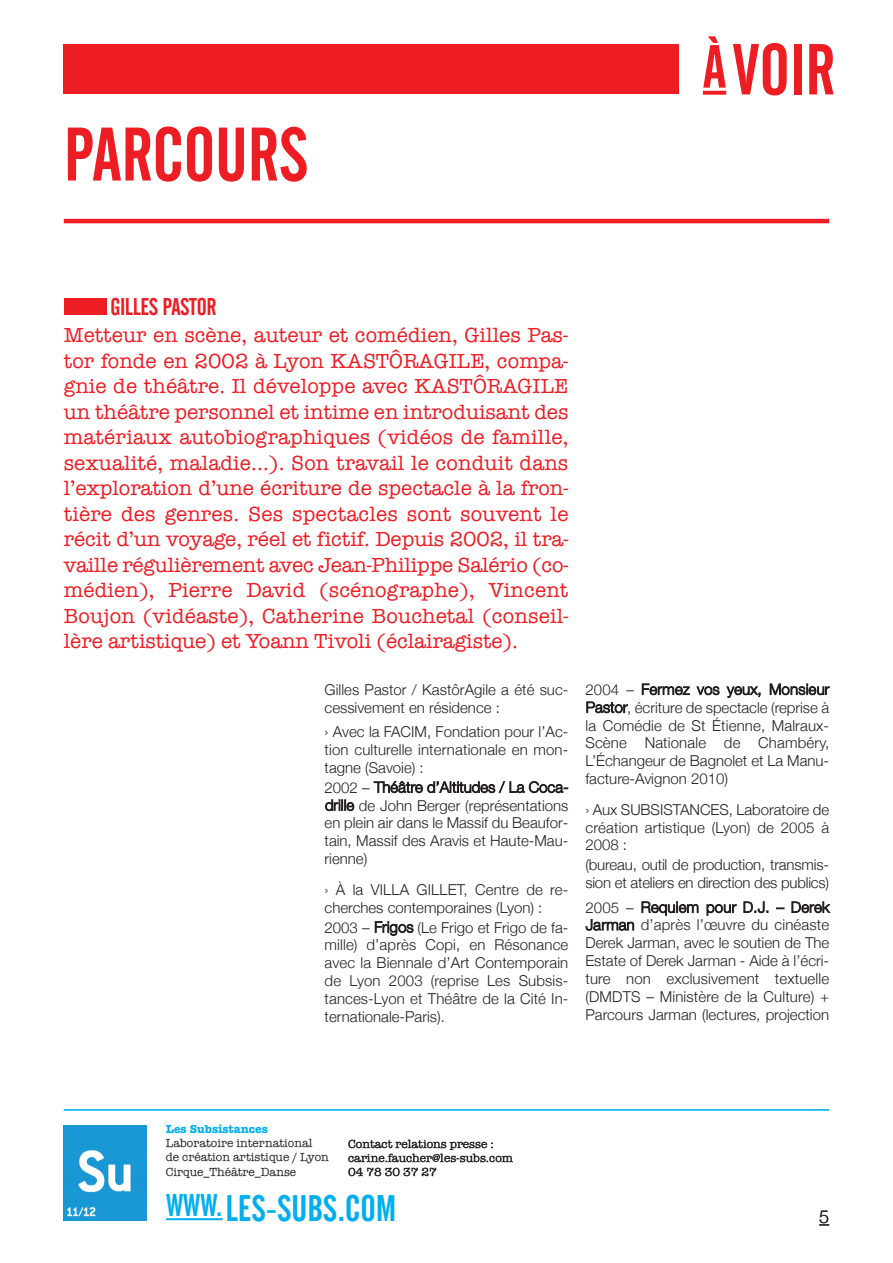
<style>
.page{position:relative;width:893px;height:1263px;background:#fff}
.page>*{position:absolute;margin:0;border:0;box-sizing:border-box;transform-origin:0 0}
.t1{font:75px "Alternate Gothic No 2 BT";color:#ee1d23}
.t2{font:71.4px "Alternate Gothic No 2 BT";color:#ee1d23}
.t3{font:36.6px "Alternate Gothic No 2 BT";color:#00aeef}
.t4{font:24px "Alternate Gothic No 2 BT";letter-spacing:-.015em;color:#ee1d23}
.t5{font:500 21px/25.5px "American Typewriter Itc T";color:#ee1d23;text-align:justify}
.t6{font:300 18px "Helvetica Neue";color:#231f20}
.t7{font:300 15px/17.9px "Helvetica Neue";color:#231f20;text-align:justify}
.t8{font:12px/14.2px "American Typewriter";color:#231f20}
.t9{font:700 12px "American Typewriter Itc T";color:#00aeef}
.s1{font-size:60.3px}
.s2{font-size:31.2px}
</style>
<div class="page">
<img style="left:64px;top:1125px;width:83px;height:95px">
<hr style="left:166px;top:1218px;width:57px;height:2px;background:#00aeef">
<hr style="left:64px;top:1109px;width:765px;height:1px;background:#00aeef">
<div style="left:64px;top:298px;width:42px;height:17px;background:#ee1d23"></div>
<div style="left:64px;top:44px;width:615px;height:50px;background:#ee1d23"></div>
<hr style="left:64px;top:219px;width:765px;height:4px;background:#ee1d23">
<svg style="left:703px;top:91px;width:23px;height:4px"></svg>
<h1 class="t1" style="left:64px;top:128px;width:246px">PARCOURS</h1>
<h2 class="t2" style="left:703px;top:44px;width:134px"><span class="s1">À</span>VOIR</h2>
<h3 class="t4" style="left:110px;top:298px;width:107px">GILLES PASTOR</h3>
<p class="t5" style="left:64px;top:322px;width:506px">Metteur en scène, auteur et comédien, Gilles Pas&shy;tor fonde en 2002 à Lyon KASTÔRAGILE, compa&shy;gnie de théâtre. Il développe avec KASTÔRAGILE un théâtre personnel et intime en introduisant des matériaux autobiographiques (vidéos de famille, sexualité, maladie...). Son travail le conduit dans l’exploration d’une écriture de spectacle à la fron&shy;tière des genres. Ses spectacles sont souvent le récit d’un voyage, réel et fictif. Depuis 2002, il tra&shy;vaille régulièrement avec Jean-Philippe Salério (co&shy;médien), Pierre David (scénographe), Vincent Boujon (vidéaste), Catherine Bouchetal (conseil&shy;lère artistique) et Yoann Tivoli (éclairagiste).</p>
<p class="t7" style="left:325px;top:680px;width:245px">Gilles Pastor / KastôrAgile a été suc&shy;cessivement en résidence :</p>
<p class="t7" style="left:325px;top:722px;width:245px">› Avec la FACIM, Fondation pour l’Ac&shy;tion culturelle internationale en mon&shy;tagne (Savoie) :</p>
<p class="t7" style="left:325px;top:778px;width:246px">2002 – Théâtre d’Altitudes / La Coca&shy;drille de John Berger (représentations en plein air dans le Massif du Beaufor&shy;tain, Massif des Aravis et Haute-Mau&shy;rienne)</p>
<p class="t7" style="left:325px;top:880px;width:245px">› À la VILLA GILLET, Centre de re&shy;cherches contemporaines (Lyon) :</p>
<p class="t7" style="left:325px;top:918px;width:245px">2003 – Frigos (Le Frigo et Frigo de fa&shy;mille) d’après Copi, en Résonance avec la Biennale d’Art Contemporain de Lyon 2003 (reprise Les Subsis&shy;tances-Lyon et Théâtre de la Cité In&shy;ternationale-Paris).</p>
<p class="t7" style="left:585px;top:680px;width:245px">2004 – Fermez vos yeux, Monsieur Pastor, écriture de spectacle (reprise à la Comédie de St Étienne, Malraux-Scène Nationale de Chambéry, L’Échangeur de Bagnolet et La Manu&shy;facture-Avignon 2010)</p>
<p class="t7" style="left:585px;top:800px;width:245px">› Aux SUBSISTANCES, Laboratoire de création artistique (Lyon) de 2005 à 2008 :</p>
<p class="t7" style="left:585px;top:856px;width:245px">(bureau, outil de production, transmis&shy;sion et ateliers en direction des publics)</p>
<p class="t7" style="left:585px;top:898px;width:245px">2005 – Requiem pour D.J. – Derek Jarman d’après l’œuvre du cinéaste Derek Jarman, avec le soutien de The Estate of Derek Jarman - Aide à l’écri&shy;ture non exclusivement textuelle (DMDTS – Ministère de la Culture) + Parcours Jarman (lectures, projection</p>
<p class="t9" style="left:166px;top:1122px;width:104px">Les Subsistances</p>
<p class="t8" style="left:166px;top:1136px;width:165px">Laboratoire international de création artistique / Lyon<br>Cirque_Théâtre_Danse</p>
<h3 class="t3" style="left:166px;top:1195px;width:232px"><span class="s2">WWW.</span>LES-SUBS.COM</h3>
<p class="t8" style="left:348px;top:1137px;width:166px">Contact relations presse : carine.faucher@les-subs.com<br>04 78 30 37 27</p>
<p class="t6" style="left:819px;top:1205px;width:12px">5</p>
</div>
